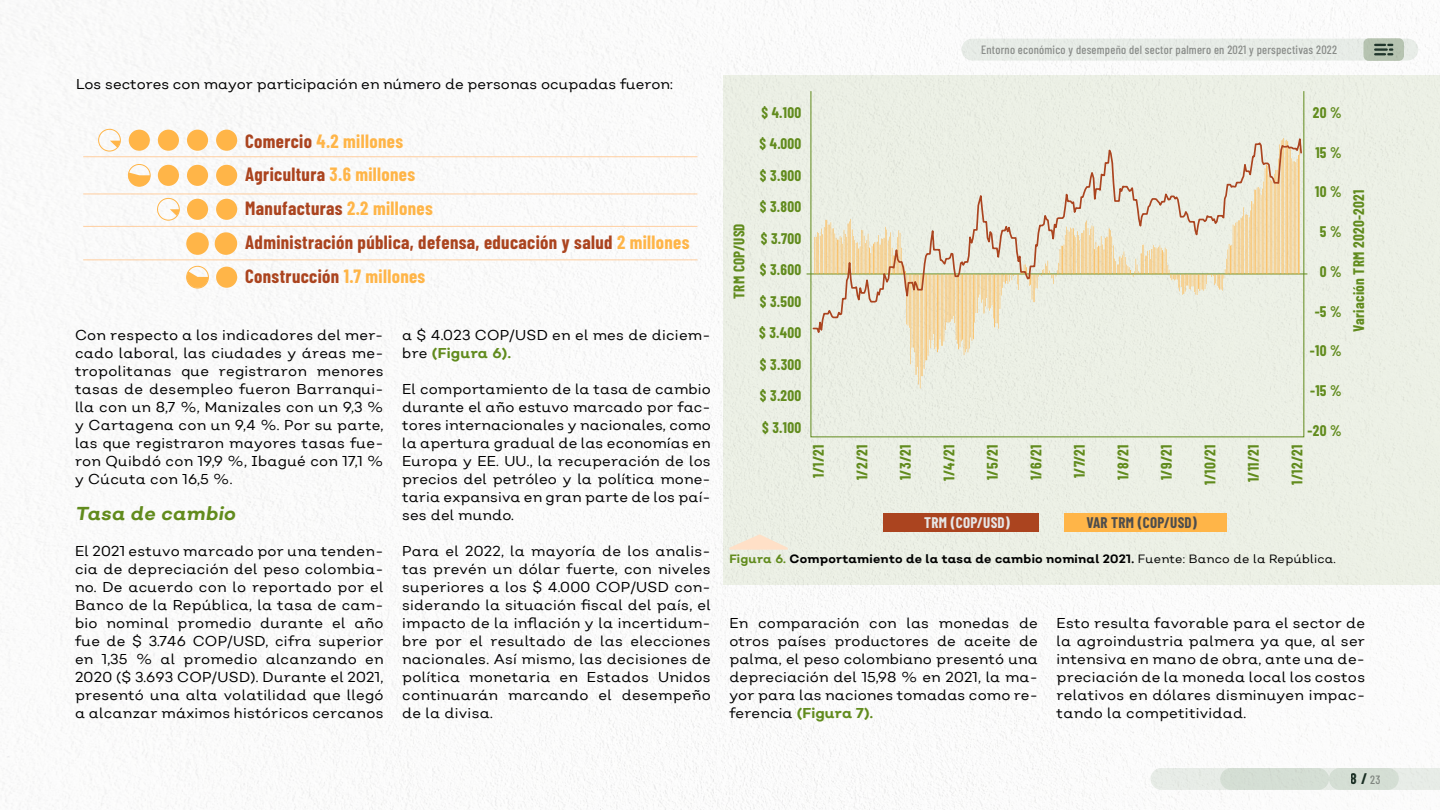
<style>
.page{position:relative;width:1440px;height:810px;background:#fff}
.page>*{position:absolute;margin:0;border:0;box-sizing:border-box;transform-origin:0 0}
.t1{font:700 18.75px/33.8px "Barlow Condensed";letter-spacing:.02em;color:#ab441f}
.t2{font:italic 700 18.75px "Nutmeg";letter-spacing:.02em;color:#618b1d}
.t3{font:700 15px/31.5px "Barlow Condensed";letter-spacing:.02em;color:#618b1d;text-align:justify}
.t4{font:700 15px "Barlow Condensed";letter-spacing:.02em;color:#4d4d4d}
.t5{font:700 15px "Barlow Condensed";letter-spacing:.02em;color:#e6e6e6}
.t6{font:700 15px "Barlow Condensed";color:#20362c}
.t7{font:14.25px/18px "Nutmeg";letter-spacing:.02em;color:#000;text-align:justify}
.t8{font:14.25px "Nutmeg";color:#000}
.t9{font:700 12px "Nutmeg";letter-spacing:.02em;color:#000}
.t10{font:500 12px "Barlow Condensed";letter-spacing:.02em;color:#999}
.s1{color:#ffb548}
.s2{font-weight:700;color:#618b1d}
.s3{color:#618b1d}
.s4{font-weight:400}
.s5{font-weight:500;font-size:12px;color:#999}
</style>
<div class="page">
<img style="left:0;top:0;width:1440px;height:810px">
<div style="left:962px;top:39px;width:456px;height:22px;background:#ebf0eb;border-radius:11px"></div>
<svg style="left:1391px;top:768px;width:49px;height:22px"></svg>
<div style="left:1151px;top:768px;width:178px;height:22px;background:#ebf0eb;border-radius:11px"></div>
<div style="left:1220px;top:768px;width:179px;height:22px;background:#d4ded4;border-radius:11px"></div>
<svg style="left:1364px;top:38px;width:40px;height:23px"></svg>
<svg style="left:1375px;top:44px;width:17px;height:11px"></svg>
<div style="left:724px;top:75px;width:716px;height:509px;background:#ecf0e5"></div>
<hr style="left:807px;top:274px;width:500px;height:1px;background:#618b1d">
<svg style="left:815px;top:342px;width:476px;height:46px"></svg>
<svg style="left:812px;top:127px;width:491px;height:215px"></svg>
<div style="left:884px;top:513px;width:155px;height:19px;background:#ab441f"></div>
<div style="left:1064px;top:513px;width:163px;height:19px;background:#ffb548"></div>
<div style="left:216px;top:130px;width:21px;height:21px;background:#ffb548;border-radius:50%"></div>
<div style="left:216px;top:165px;width:21px;height:21px;background:#ffb548;border-radius:50%"></div>
<div style="left:216px;top:199px;width:21px;height:21px;background:#ffb548;border-radius:50%"></div>
<div style="left:215px;top:232px;width:22px;height:23px;background:#ffb548;border-radius:50%"></div>
<div style="left:216px;top:267px;width:21px;height:21px;background:#ffb548;border-radius:50%"></div>
<div style="left:187px;top:130px;width:21px;height:21px;background:#ffb548;border-radius:50%"></div>
<div style="left:187px;top:165px;width:21px;height:21px;background:#ffb548;border-radius:50%"></div>
<div style="left:187px;top:199px;width:21px;height:21px;background:#ffb548;border-radius:50%"></div>
<div style="left:186px;top:232px;width:23px;height:23px;background:#ffb548;border-radius:50%"></div>
<div style="left:186px;top:266px;width:23px;height:22px;border:1px solid #ffb548;border-radius:50%"></div>
<div style="left:158px;top:130px;width:21px;height:21px;background:#ffb548;border-radius:50%"></div>
<div style="left:158px;top:165px;width:21px;height:21px;background:#ffb548;border-radius:50%"></div>
<div style="left:129px;top:130px;width:21px;height:21px;background:#ffb548;border-radius:50%"></div>
<div style="left:128px;top:164px;width:23px;height:23px;border:1px solid #ffb548;border-radius:50%"></div>
<div style="left:157px;top:198px;width:23px;height:23px;border:1px solid #ffb548;border-radius:50%"></div>
<div style="left:98px;top:129px;width:23px;height:22px;border:1px solid #ffb548;border-radius:50%"></div>
<svg style="left:110px;top:141px;width:10px;height:7px"></svg>
<svg style="left:170px;top:209px;width:10px;height:7px"></svg>
<svg style="left:128px;top:172px;width:22px;height:14px"></svg>
<svg style="left:187px;top:271px;width:21px;height:17px"></svg>
<hr style="left:83px;top:156px;width:614px;height:1px;background:#ffce9f">
<hr style="left:83px;top:194px;width:614px;height:1px;background:#ffce9f">
<hr style="left:83px;top:226px;width:614px;height:1px;background:#ffce9f">
<hr style="left:83px;top:259px;width:614px;height:1px;background:#ffce9f">
<svg style="left:729px;top:534px;width:59px;height:16px"></svg>
<p class="t8" style="left:76px;top:75px;width:598px">Los sectores con mayor participación en número de personas ocupadas fueron:</p>
<h1 class="t1" style="left:245px;top:123px;width:446px">Comercio <span class="s1">4.2 millones<br></span>Agricultura <span class="s1">3.6 millones<br></span>Manufacturas <span class="s1">2.2 millones<br></span>Administración pública, defensa, educación y salud <span class="s1">2 millones </span>Construcción <span class="s1">1.7 millones</span></h1>
<p class="t7" style="left:75px;top:325px;width:310px">Con respecto a los indicadores del mer&shy;cado laboral, las ciudades y áreas me&shy;tropolitanas que registraron menores tasas de desempleo fueron Barranqui&shy;lla con un 8,7 %, Manizales con un 9,3 % y Cartagena con un 9,4 %. Por su parte, las que registraron mayores tasas fue&shy;ron Quibdó con 19,9 %, Ibagué con 17,1 % y Cúcuta con 16,5 %.</p>
<h1 class="t2" style="left:75px;top:501px;width:162px">Tasa de cambio</h1>
<p class="t7" style="left:75px;top:541px;width:310px">El 2021 estuvo marcado por una tenden&shy;cia de depreciación del peso colombia&shy;no. De acuerdo con lo reportado por el Banco de la República, la tasa de cam&shy;bio nominal promedio durante el año fue de $ 3.746 COP/USD, cifra superior en 1,35 % al promedio alcanzando en 2020 ($ 3.693 COP/USD). Durante el 2021, presentó una alta volatilidad que llegó a alcanzar máximos históricos cercanos</p>
<p class="t7" style="left:402px;top:325px;width:310px">a $ 4.023 COP/USD en el mes de diciem&shy;bre <span class="s2">(Figura 6).</span></p>
<p class="t7" style="left:402px;top:379px;width:310px">El comportamiento de la tasa de cambio durante el año estuvo marcado por fac&shy;tores internacionales y nacionales, como la apertura gradual de las economías en Europa y EE. UU., la recuperación de los precios del petróleo y la política mone&shy;taria expansiva en gran parte de los paí&shy;ses del mundo.</p>
<p class="t7" style="left:402px;top:541px;width:310px">Para el 2022, la mayoría de los analis&shy;tas prevén un dólar fuerte, con niveles superiores a los $ 4.000 COP/USD con&shy;siderando la situación fiscal del país, el impacto de la inflación y la incertidum&shy;bre por el resultado de las elecciones nacionales. Así mismo, las decisiones de política monetaria en Estados Unidos continuarán marcando el desempeño de la divisa.</p>
<p class="t10" style="left:981px;top:41px;width:358px">Entorno económico y desempeño del sector palmero en 2021 y perspectivas 2022</p>
<p class="t3" style="left:722px;top:299px;width:77px;rotate:-90deg">TRM COP/USD</p>
<p class="t3" style="left:759px;top:96px;width:44px">$ 4.100 $ 4.000 $ 3.900 $ 3.800 $ 3.700 $ 3.600 $ 3.500 $ 3.400 $ 3.300 $ 3.200 $ 3.100</p>
<p class="t3" style="left:1313px;top:96px;width:30px">20 %</p>
<p class="t3" style="left:1315px;top:136px;width:28px">15 %</p>
<p class="t3" style="left:1315px;top:175px;width:28px">10 %</p>
<p class="t3" style="left:1320px;top:215px;width:23px">5 %</p>
<p class="t3" style="left:1320px;top:255px;width:23px">0 %</p>
<p class="t3" style="left:1315px;top:295px;width:28px">-5 %</p>
<p class="t3" style="left:1310px;top:334px;width:33px">-10 %</p>
<p class="t3" style="left:1310px;top:374px;width:33px">-15 %</p>
<p class="t3" style="left:1308px;top:414px;width:36px">-20 %</p>
<p class="t3" style="left:802px;top:478px;width:35px;rotate:-90deg">1/1/21</p>
<p class="t3" style="left:845px;top:480px;width:37px;rotate:-90deg">1/2/21</p>
<p class="t3" style="left:889px;top:480px;width:37px;rotate:-90deg">1/3/21</p>
<p class="t3" style="left:932px;top:481px;width:38px;rotate:-90deg">1/4/21</p>
<p class="t3" style="left:976px;top:480px;width:37px;rotate:-90deg">1/5/21</p>
<p class="t3" style="left:1019px;top:480px;width:37px;rotate:-90deg">1/6/21</p>
<p class="t3" style="left:1063px;top:478px;width:35px;rotate:-90deg">1/7/21</p>
<p class="t3" style="left:1106px;top:480px;width:37px;rotate:-90deg">1/8/21</p>
<p class="t3" style="left:1150px;top:480px;width:37px;rotate:-90deg">1/9/21</p>
<p class="t3" style="left:1193px;top:485px;width:42px;rotate:-90deg">1/10/21</p>
<p class="t3" style="left:1237px;top:482px;width:39px;rotate:-90deg">1/11/21</p>
<p class="t3" style="left:1280px;top:485px;width:42px;rotate:-90deg">1/12/21</p>
<p class="t3" style="left:1342px;top:332px;width:144px;rotate:-90deg">Variación TRM 2020-2021</p>
<p class="t5" style="left:924px;top:512px;width:87px">TRM (COP/USD)</p>
<p class="t4" style="left:1087px;top:512px;width:112px">VAR TRM (COP/USD)</p>
<p class="t9" style="left:729px;top:551px;width:608px"><span class="s3">Figura 6.</span> Comportamiento de la tasa de cambio nominal 2021. <span class="s4">Fuente: Banco de la República.</span></p>
<p class="t7" style="left:729px;top:613px;width:310px">En comparación con las monedas de otros países productores de aceite de palma, el peso colombiano presentó una depreciación del 15,98 % en 2021, la ma&shy;yor para las naciones tomadas como re&shy;ferencia <span class="s2">(Figura 7).</span></p>
<p class="t7" style="left:1057px;top:613px;width:310px">Esto resulta favorable para el sector de la agroindustria palmera ya que, al ser intensiva en mano de obra, ante una de&shy;preciación de la moneda local los costos relativos en dólares disminuyen impac&shy;tando la competitividad.</p>
<p class="t6" style="left:1351px;top:768px;width:31px">8 / <span class="s5">23</span></p>
</div>
